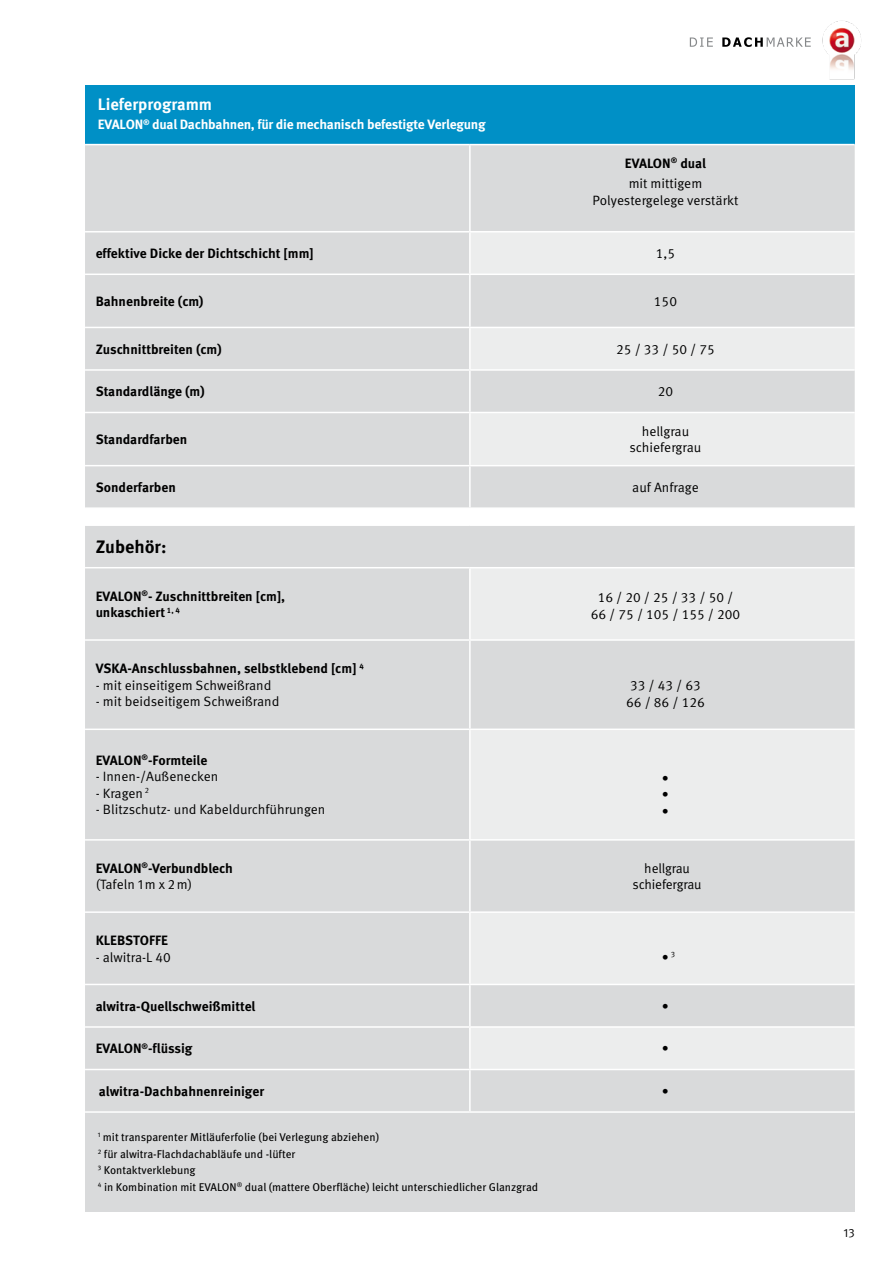
<style>
.page{position:relative;width:893px;height:1263px;background:#fff}
.page>*{position:absolute;margin:0;border:0;box-sizing:border-box;transform-origin:0 0}
.t1{font:700 18px "Meta Pro";color:#000}
.t2{font:700 16.5px "Meta Pro";color:#fff}
.t3{font:700 13.5px/16.5px "Meta Pro";color:#000}
.t4{font:13.5px/16.5px "Meta Pro";color:#000;text-align:center}
.t5{font:700 13.5px "Meta Pro";letter-spacing:-.02em;color:#fff}
.t6{font:12px "Meta Pro";color:#000}
.t7{font:11.25px/16.5px "Meta Pro";color:#000}
.s1{font-weight:700}
.s2{font-weight:400}
</style>
<div class="page">
<img style="left:822px;top:20px;width:40px;height:60px">
<svg style="left:690px;top:38px;width:23px;height:9px"></svg>
<svg style="left:722px;top:37px;width:89px;height:10px"></svg>
<div style="left:85px;top:85px;width:770px;height:60px;background:#0090c6"></div>
<div style="left:85px;top:145px;width:770px;height:966px;background:#d9dadb"></div>
<svg style="left:470px;top:232px;width:385px;height:837px;background:#e3e4e4"></svg>
<div style="left:85px;top:1112px;width:770px;height:99px;background:#d9dadb"></div>
<hr style="left:85px;top:144px;width:385px;height:1px;background:#fff">
<hr style="left:470px;top:144px;width:385px;height:1px;background:#fff">
<hr style="left:469px;top:145px;width:2px;height:86px;background:#fff">
<hr style="left:85px;top:231px;width:385px;height:1px;background:#fff">
<hr style="left:470px;top:231px;width:385px;height:1px;background:#fff">
<hr style="left:469px;top:232px;width:2px;height:42px;background:#fff">
<hr style="left:85px;top:274px;width:385px;height:1px;background:#fff">
<hr style="left:470px;top:274px;width:385px;height:1px;background:#fff">
<hr style="left:469px;top:275px;width:2px;height:52px;background:#fff">
<hr style="left:85px;top:327px;width:385px;height:1px;background:#fff">
<hr style="left:470px;top:327px;width:385px;height:1px;background:#fff">
<hr style="left:469px;top:328px;width:2px;height:41px;background:#fff">
<hr style="left:85px;top:369px;width:385px;height:2px;background:#fff">
<hr style="left:470px;top:369px;width:385px;height:2px;background:#fff">
<hr style="left:469px;top:371px;width:2px;height:41px;background:#fff">
<hr style="left:85px;top:412px;width:385px;height:1px;background:#fff">
<hr style="left:470px;top:412px;width:385px;height:1px;background:#fff">
<hr style="left:469px;top:413px;width:2px;height:52px;background:#fff">
<hr style="left:85px;top:465px;width:385px;height:1px;background:#fff">
<hr style="left:470px;top:465px;width:385px;height:1px;background:#fff">
<hr style="left:469px;top:466px;width:2px;height:41px;background:#fff">
<hr style="left:85px;top:507px;width:385px;height:2px;background:#fff">
<hr style="left:470px;top:507px;width:385px;height:2px;background:#fff">
<svg style="left:85px;top:509px;width:770px;height:15px"></svg>
<hr style="left:85px;top:524px;width:385px;height:2px;background:#fff">
<hr style="left:470px;top:524px;width:385px;height:2px;background:#fff">
<hr style="left:85px;top:567px;width:385px;height:1px;background:#fff">
<hr style="left:470px;top:567px;width:385px;height:1px;background:#fff">
<hr style="left:469px;top:568px;width:2px;height:71px;background:#fff">
<hr style="left:85px;top:639px;width:385px;height:2px;background:#fff">
<hr style="left:470px;top:639px;width:385px;height:2px;background:#fff">
<hr style="left:469px;top:641px;width:2px;height:87px;background:#fff">
<hr style="left:85px;top:728px;width:385px;height:2px;background:#fff">
<hr style="left:470px;top:728px;width:385px;height:2px;background:#fff">
<hr style="left:469px;top:730px;width:2px;height:109px;background:#fff">
<hr style="left:85px;top:839px;width:385px;height:2px;background:#fff">
<hr style="left:470px;top:839px;width:385px;height:2px;background:#fff">
<hr style="left:469px;top:841px;width:2px;height:70px;background:#fff">
<hr style="left:85px;top:911px;width:385px;height:2px;background:#fff">
<hr style="left:470px;top:911px;width:385px;height:2px;background:#fff">
<hr style="left:469px;top:913px;width:2px;height:71px;background:#fff">
<hr style="left:85px;top:984px;width:385px;height:1px;background:#fff">
<hr style="left:470px;top:984px;width:385px;height:1px;background:#fff">
<hr style="left:469px;top:985px;width:2px;height:41px;background:#fff">
<hr style="left:85px;top:1026px;width:385px;height:2px;background:#fff">
<hr style="left:470px;top:1026px;width:385px;height:2px;background:#fff">
<hr style="left:469px;top:1028px;width:2px;height:41px;background:#fff">
<hr style="left:469px;top:1070px;width:2px;height:41px;background:#fff">
<hr style="left:85px;top:1111px;width:385px;height:2px;background:#fff">
<hr style="left:470px;top:1111px;width:385px;height:2px;background:#fff">
<hr style="left:85px;top:1069px;width:385px;height:1px;background:#fff">
<hr style="left:470px;top:1069px;width:385px;height:1px;background:#fff">
<p class="t2" style="left:98px;top:94px;width:116px">Lieferprogramm</p>
<p class="t5" style="left:98px;top:116px;width:389px">EVALON<sup>®</sup> dual Dachbahnen, für die mechanisch befestigte Verlegung</p>
<p class="t4" style="left:625px;top:153px;width:83px;line-height:20.7px;text-align:left"><span class="s1">EVALON</span><sup>®</sup> <span class="s1">dual </span>mit mittigem</p>
<p class="t4" style="left:593px;top:192px;width:147px">Polyestergelege verstärkt</p>
<p class="t3" style="left:96px;top:246px;width:220px">effektive Dicke der Dichtschicht [mm]</p>
<p class="t4" style="left:656px;top:246px;width:21px">1,5</p>
<p class="t3" style="left:96px;top:293px;width:109px">Bahnenbreite (cm)</p>
<p class="t4" style="left:654px;top:293px;width:25px">150</p>
<p class="t3" style="left:96px;top:341px;width:127px">Zuschnittbreiten (cm)</p>
<p class="t4" style="left:616px;top:341px;width:100px">25 / 33 / 50 / 75</p>
<p class="t3" style="left:96px;top:384px;width:111px">Standardlänge (m)</p>
<p class="t4" style="left:658px;top:384px;width:17px">20</p>
<p class="t3" style="left:96px;top:432px;width:93px">Standardfarben</p>
<p class="t4" style="left:629px;top:423px;width:73px">hellgrau schiefergrau</p>
<p class="t3" style="left:96px;top:479px;width:82px">Sonderfarben</p>
<p class="t4" style="left:632px;top:479px;width:68px">auf Anfrage</p>
<h1 class="t1" style="left:96px;top:536px;width:72px">Zubehör:</h1>
<p class="t3" style="left:96px;top:588px;width:191px">EVALON<sup>®</sup>- Zuschnittbreiten [cm], unkaschiert <sup>1,</sup> <sup>4</sup></p>
<p class="t4" style="left:591px;top:589px;width:151px;line-height:17px">16 / 20 / 25 / 33 / 50 /<br>66 / 75 / 105 / 155 / 200</p>
<p class="t3" style="left:96px;top:661px;width:270px">VSKA-Anschlussbahnen, selbstklebend [cm] <sup>4</sup></p>
<p class="t4" style="left:96px;top:677px;width:177px">- mit einseitigem Schweißrand</p>
<p class="t4" style="left:96px;top:694px;width:185px">- mit beidseitigem Schweißrand</p>
<p class="t3" style="left:96px;top:752px;width:113px">EVALON<sup>®</sup>-Formteile</p>
<p class="t4" style="left:96px;top:769px;width:124px">- Innen-/Außenecken</p>
<p class="t4" style="left:96px;top:785px;width:55px">- Kragen <sup>2</sup></p>
<p class="t4" style="left:96px;top:802px;width:231px">- Blitzschutz- und Kabeldurchführungen</p>
<p class="t4" style="left:626px;top:677px;width:80px;line-height:17px;text-align:left">33 / 43 / 63<br>66 / 86 / 126</p>
<p class="t4" style="left:662px;top:770px;width:9px;text-align:justify">• • •</p>
<p class="t3" style="left:96px;top:860px;width:139px">EVALON<sup>®</sup>-Verbundblech <span class="s2">(Tafeln 1m x 2m)</span></p>
<p class="t4" style="left:633px;top:860px;width:71px">hellgrau schiefergrau</p>
<p class="t3" style="left:96px;top:933px;width:74px">KLEBSTOFFE</p>
<p class="t4" style="left:96px;top:949px;width:77px">- alwitra-L 40</p>
<p class="t4" style="left:662px;top:949px;width:15px">• <sup>3</sup></p>
<p class="t3" style="left:96px;top:998px;width:161px">alwitra-Quellschweißmittel</p>
<p class="t4" style="left:662px;top:998px;width:9px">•</p>
<p class="t3" style="left:96px;top:1041px;width:98px">EVALON<sup>®</sup>-flüssig</p>
<p class="t4" style="left:662px;top:1041px;width:9px">•</p>
<p class="t3" style="left:99px;top:1083px;width:167px">alwitra-Dachbahnenreiniger</p>
<p class="t4" style="left:662px;top:1083px;width:9px">•</p>
<p class="t7" style="left:98px;top:1129px;width:442px"><sup>1</sup> mit transparenter Mitläuferfolie (bei Verlegung abziehen)<br><sup>2</sup> für alwitra-Flachdachabläufe und -lüfter<br><sup>3</sup> Kontaktverklebung<br><sup>4</sup> in Kombination mit EVALON<sup>®</sup> dual (mattere Oberfläche) leicht unterschiedlicher Glanzgrad</p>
<p class="t6" style="left:843px;top:1225px;width:13px">13</p>
</div>
